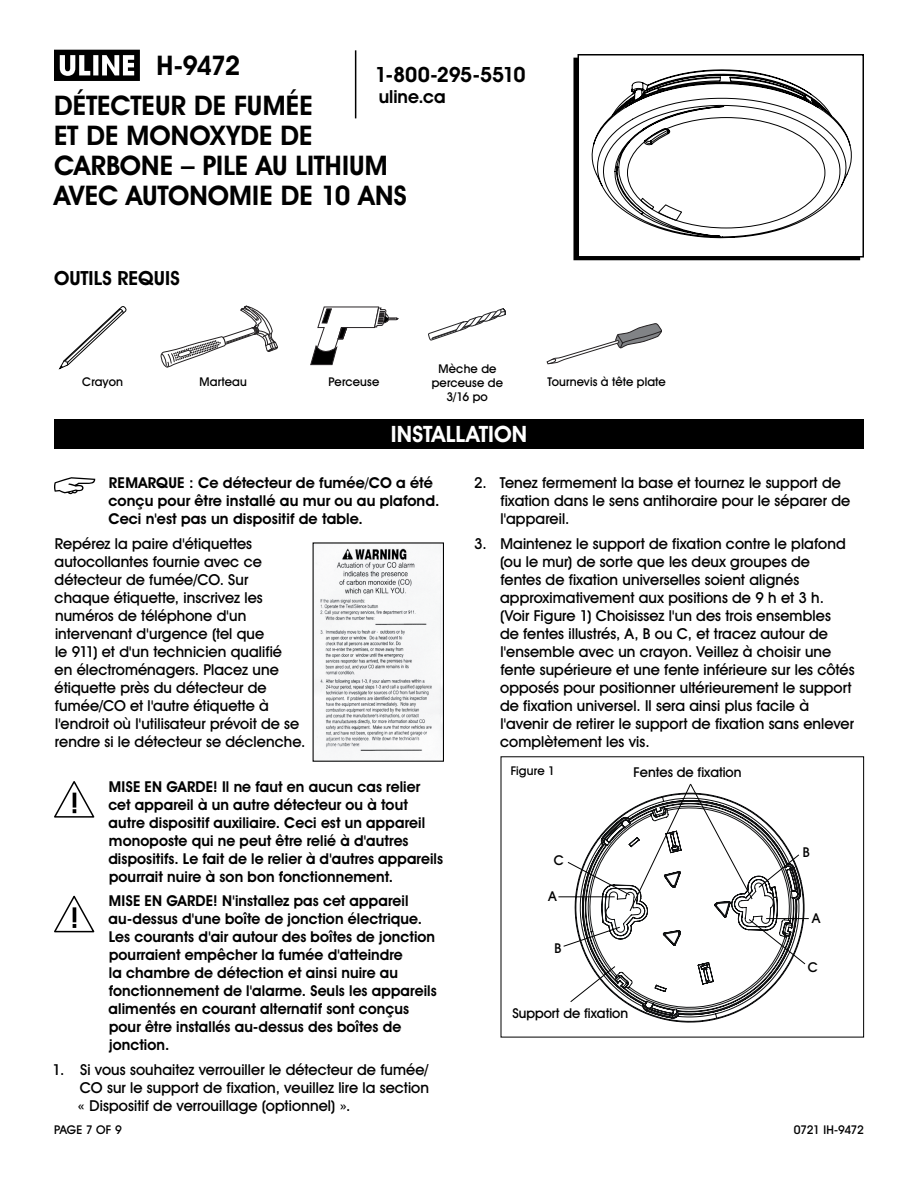
<style>
.page{position:relative;width:918px;height:1188px;background:#fff}
.page>*{position:absolute;margin:0;border:0;box-sizing:border-box;transform-origin:0 0}
.t1{font:700 27px/30px "Uline Two Knine";letter-spacing:.005em;color:#000}
.t2{font:700 22.5px "Uline Two Knine";letter-spacing:.005em;color:#fff}
.t3{font:700 21px "Uline Two Knine";letter-spacing:-.02em;color:#000}
.t4{font:700 19.5px "Uline Two Knine";letter-spacing:.005em;color:#000}
.t5{font:700 18px "Uline Two Knine";color:#000}
.t6{font:15px/18px "Uline Two Knine";letter-spacing:.005em;color:#000}
.t7{font:700 15px/18px "Uline Two Knine";letter-spacing:.005em;color:#000}
.t8{font:13.5px "Uline Two Knine";color:#000}
.t9{font:12px/14.4px "Uline Two Knine";letter-spacing:.01em;color:#000;text-align:center}
.t10{font:12px "Uline Two Knine";letter-spacing:-.03em;color:#000}
</style>
<div class="page">
<hr style="left:355px;top:50px;width:1px;height:68px;background:#000">
<svg style="left:54px;top:50px;width:86px;height:31px"></svg>
<div style="left:573px;top:58px;width:287px;height:202px;border:2px solid #000"></div>
<div style="left:578px;top:55px;width:285px;height:202px;background:#fff"></div>
<div style="left:578px;top:54px;width:286px;height:204px;border:2px solid #000"></div>
<svg style="left:574px;top:876px;width:231px;height:147px"></svg>
<svg style="left:570px;top:965px;width:46px;height:38px"></svg>
<hr style="left:558px;top:896px;width:57px;height:1px;background:#000">
<svg style="left:567px;top:783px;width:233px;height:129px"></svg>
<svg style="left:563px;top:926px;width:58px;height:21px"></svg>
<hr style="left:766px;top:918px;width:43px;height:1px;background:#000">
<svg style="left:748px;top:918px;width:58px;height:47px"></svg>
<svg style="left:54px;top:477px;width:41px;height:17px"></svg>
<svg style="left:54px;top:781px;width:40px;height:37px"></svg>
<svg style="left:54px;top:896px;width:40px;height:36px"></svg>
<div style="left:54px;top:419px;width:810px;height:30px;background:#000"></div>
<svg style="left:591px;top:69px;width:261px;height:170px"></svg>
<svg style="left:640px;top:197px;width:43px;height:25px"></svg>
<svg style="left:59px;top:306px;width:68px;height:64px"></svg>
<svg style="left:161px;top:306px;width:117px;height:61px"></svg>
<svg style="left:310px;top:306px;width:89px;height:59px"></svg>
<svg style="left:428px;top:308px;width:78px;height:33px"></svg>
<svg style="left:547px;top:323px;width:115px;height:41px"></svg>
<img style="left:315px;top:544px;width:127px;height:208px">
<div style="left:313px;top:542px;width:131px;height:220px;border:1px solid #000"></div>
<h1 class="t1" style="left:157px;top:50px;width:85px">H-9472</h1>
<h3 class="t3" style="left:375px;top:62px;width:152px">1-800-295-5510</h3>
<p class="t5" style="left:379px;top:86px;width:68px">uline.ca</p>
<h1 class="t1" style="left:54px;top:90px;width:354px">DÉTECTEUR DE FUMÉE<br>ET DE MONOXYDE DE<br>CARBONE – PILE AU LITHIUM<br>AVEC AUTONOMIE DE 10 ANS</h1>
<h3 class="t4" style="left:54px;top:266px;width:127px">OUTILS REQUIS</h3>
<p class="t9" style="left:82px;top:374px;width:42px">Crayon</p>
<p class="t9" style="left:200px;top:374px;width:49px">Marteau</p>
<p class="t9" style="left:328px;top:374px;width:52px">Perceuse</p>
<p class="t9" style="left:432px;top:361px;width:73px">Mèche de perceuse de<br>3/16 po</p>
<h2 class="t2" style="left:391px;top:420px;width:138px">INSTALLATION</h2>
<p class="t9" style="left:547px;top:374px;width:120px">Tournevis à tête plate</p>
<p class="t7" style="left:108px;top:473px;width:333px">REMARQUE : Ce détecteur de fumée/CO a été conçu pour être installé au mur ou au plafond.<br>Ceci n'est pas un dispositif de table.</p>
<p class="t6" style="left:55px;top:534px;width:252px">Repérez la paire d'étiquettes autocollantes fournie avec ce détecteur de fumée/CO. Sur chaque étiquette, inscrivez les numéros de téléphone d'un intervenant d'urgence (tel que<br>le 911) et d'un technicien qualifié<br>en électroménagers. Placez une étiquette près du détecteur de fumée/CO et l'autre étiquette à l'endroit où l'utilisateur prévoit de se rendre si le détecteur se déclenche.</p>
<p class="t7" style="left:108px;top:777px;width:336px">MISE EN GARDE! Il ne faut en aucun cas relier cet appareil à un autre détecteur ou à tout autre dispositif auxiliaire. Ceci est un appareil monoposte qui ne peut être relié à d'autres dispositifs. Le fait de le relier à d'autres appareils pourrait nuire à son bon fonctionnement.</p>
<p class="t7" style="left:109px;top:892px;width:330px">MISE EN GARDE! N'installez pas cet appareil au-dessus d'une boîte de jonction électrique.<br>Les courants d'air autour des boîtes de jonction pourraient empêcher la fumée d'atteindre<br>la chambre de détection et ainsi nuire au fonctionnement de l'alarme. Seuls les appareils alimentés en courant alternatif sont conçus pour être installés au-dessus des boîtes de jonction.</p>
<p class="t6" style="left:78px;top:1061px;width:353px;text-align:justify;text-indent:-25px">1. Si vous souhaitez verrouiller le détecteur de fumée/ CO sur le support de fixation, veuillez lire la section « Dispositif de verrouillage (optionnel) ».</p>
<p class="t6" style="left:500px;top:473px;width:351px;text-indent:-26px">2. Tenez fermement la base et tournez le support de fixation dans le sens antihoraire pour le séparer de l'appareil.</p>
<p class="t6" style="left:500px;top:534px;width:356px;text-indent:-26px">3. Maintenez le support de fixation contre le plafond (ou le mur) de sorte que les deux groupes de fentes de fixation universelles soient alignés approximativement aux positions de 9 h et 3 h. (Voir Figure 1) Choisissez l'un des trois ensembles<br>de fentes illustrés, A, B ou C, et tracez autour de l'ensemble avec un crayon. Veillez à choisir une fente supérieure et une fente inférieure sur les côtés opposés pour positionner ultérieurement le support de fixation universel. Il sera ainsi plus facile à l'avenir de retirer le support de fixation sans enlever complètement les vis.</p>
<p class="t8" style="left:633px;top:764px;width:110px">Fentes de fixation</p>
<p class="t9" style="left:511px;top:763px;width:46px">Figure 1</p>
<p class="t8" style="left:554px;top:852px;width:12px">C</p>
<p class="t8" style="left:549px;top:888px;width:10px">A</p>
<p class="t8" style="left:554px;top:940px;width:8px">B</p>
<p class="t8" style="left:512px;top:1005px;width:117px">Support de fixation</p>
<p class="t8" style="left:803px;top:844px;width:8px">B</p>
<p class="t8" style="left:812px;top:910px;width:10px">A</p>
<p class="t8" style="left:808px;top:959px;width:12px">C</p>
<p class="t9" style="left:54px;top:1122px;width:69px">PAGE 7 OF 9</p>
<p class="t10" style="left:794px;top:1122px;width:72px">0721 IH-9472</p>
</div>
